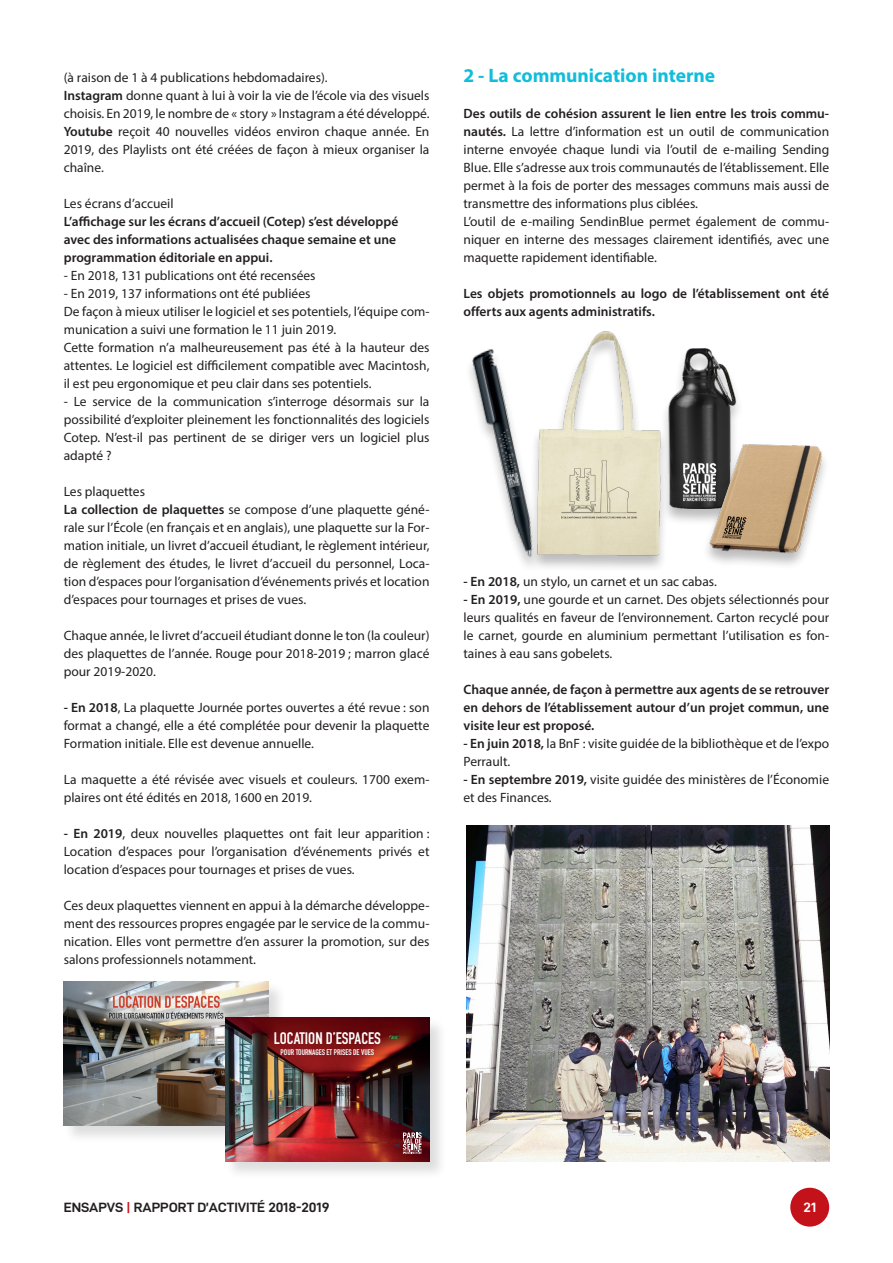
<style>
.page{position:relative;width:893px;height:1263px;background:#fff}
.page>*{position:absolute;margin:0;border:0;box-sizing:border-box;transform-origin:0 0}
.Sous-titres_bleus{font:700 19.5px "Myriad Pro";color:#11bddb}
.t1{font:700 16.5px "DIN Condensed";color:#fff}
.Texte_courant{font:13.5px/18px "Myriad Pro";color:#231f20;text-align:justify}
.Texte_courant-2{font:600 13.5px/18px "Myriad Pro";color:#231f20}
.sous_titres_semi-bold_noir{font:600 13.5px/18px "Myriad Pro";color:#231f20}
.t2{font:13.5px "D DIN Exp Bold";color:#231f20}
.Texte_courant_bold_ok{font:13.5px "Myriad Pro";color:#231f20}
.t3{font:13.5px "D DIN Exp Bold";color:#fff}
.t4{font:700 8.1px "DIN Condensed";color:#fff}
.s1{font-weight:600}
.s2{color:#c4121a}
</style>
<div class="page">
<div style="left:63px;top:981px;width:223px;height:162px;background:#231f20;opacity:.15"></div>
<img style="left:64px;top:982px;width:204px;height:144px">
<div style="left:225px;top:1017px;width:222px;height:162px;background:#231f20;opacity:.15"></div>
<img style="left:225px;top:1018px;width:204px;height:144px">
<svg style="left:403px;top:1132px;width:19px;height:22px"></svg>
<div style="left:465px;top:331px;width:365px;height:242px;background:#231f20;opacity:.3"></div>
<img style="left:527px;top:331px;width:142px;height:229px">
<img style="left:470px;top:345px;width:73px;height:217px">
<img style="left:663px;top:349px;width:74px;height:159px">
<img style="left:702px;top:431px;width:127px;height:130px">
<div style="left:790px;top:1188px;width:39px;height:38px;background:#c4121a;border-radius:50%"></div>
<img style="left:466px;top:826px;width:363px;height:336px">
<p class="Texte_courant" style="left:64px;top:68px;width:265px">(à raison de 1 à 4 publications hebdomadaires).</p>
<p class="Texte_courant" style="left:64px;top:86px;width:367px"><span class="s1">Instagram</span> donne quant à lui à voir la vie de l’école via des visuels choisis. En 2019, le nombre de « story » Instagram a été développé.</p>
<p class="Texte_courant" style="left:64px;top:122px;width:367px"><span class="s1">Youtube</span> reçoit 40 nouvelles vidéos environ chaque année. En 2019, des Playlists ont été créées de façon à mieux organiser la chaîne.</p>
<p class="Texte_courant_bold_ok" style="left:64px;top:195px;width:111px">Les écrans d’accueil</p>
<p class="sous_titres_semi-bold_noir" style="left:64px;top:212px;width:336px">L’affichage sur les écrans d’accueil (Cotep) s’est développé avec des informations actualisées chaque semaine et une programmation éditoriale en appui.</p>
<p class="Texte_courant" style="left:64px;top:266px;width:253px">- En 2018, 131 publications ont été recensées</p>
<p class="Texte_courant" style="left:64px;top:284px;width:248px">- En 2019, 137 informations ont été publiées</p>
<p class="Texte_courant" style="left:64px;top:302px;width:367px">De façon à mieux utiliser le logiciel et ses potentiels, l’équipe com&shy;munication a suivi une formation le 11 juin 2019.</p>
<p class="Texte_courant" style="left:64px;top:338px;width:367px">Cette formation n’a malheureusement pas été à la hauteur des attentes. Le logiciel est difficilement compatible avec Macintosh, il est peu ergonomique et peu clair dans ses potentiels.</p>
<p class="Texte_courant" style="left:64px;top:392px;width:367px">- Le service de la communication s’interroge désormais sur la possibilité d’exploiter pleinement les fonctionnalités des logiciels Cotep. N’est-il pas pertinent de se diriger vers un logiciel plus adapté ?</p>
<p class="Texte_courant_bold_ok" style="left:64px;top:483px;width:83px">Les plaquettes</p>
<p class="Texte_courant" style="left:64px;top:500px;width:367px"><span class="s1">La collection de plaquettes</span> se compose d’une plaquette géné&shy;rale sur l’École (en français et en anglais), une plaquette sur la For&shy;mation initiale, un livret d’accueil étudiant, le règlement intérieur, de règlement des études, le livret d’accueil du personnel, Loca&shy;tion d’espaces pour l’organisation d’événements privés et location d’espaces pour tournages et prises de vues.</p>
<p class="Texte_courant" style="left:64px;top:626px;width:367px">Chaque année, le livret d’accueil étudiant donne le ton (la couleur) des plaquettes de l’année. Rouge pour 2018-2019 ; marron glacé pour 2019-2020.</p>
<p class="Texte_courant" style="left:64px;top:698px;width:367px"><span class="s1">- En 2018</span>, La plaquette Journée portes ouvertes a été revue : son format a changé, elle a été complétée pour devenir la plaquette Formation initiale. Elle est devenue annuelle.</p>
<p class="Texte_courant" style="left:64px;top:770px;width:367px">La maquette a été révisée avec visuels et couleurs. 1700 exem&shy;plaires ont été édités en 2018, 1600 en 2019.</p>
<p class="Texte_courant" style="left:64px;top:824px;width:367px"><span class="s1">- En 2019</span>, deux nouvelles plaquettes ont fait leur apparition :<br>Location d’espaces pour l’organisation d’événements privés et location d’espaces pour tournages et prises de vues.</p>
<p class="Texte_courant" style="left:64px;top:896px;width:367px">Ces deux plaquettes viennent en appui à la démarche développe&shy;ment des ressources propres engagée par le service de la commu&shy;nication. Elles vont permettre d’en assurer la promotion, sur des salons professionnels notamment.</p>
<p class="t1" style="left:274px;top:1027px;width:108px">LOCATION D’ESPACES</p>
<p class="t4" style="left:281px;top:1047px;width:95px">POUR TOURNAGES ET PRISES DE VUES</p>
<p class="Sous-titres_bleus" style="left:463px;top:62px;width:253px">2 - La communication interne</p>
<p class="Texte_courant" style="left:463px;top:104px;width:367px"><span class="s1">Des outils de cohésion assurent le lien entre les trois commu&shy;nautés.</span> La lettre d’information est un outil de communication interne envoyée chaque lundi via l’outil de e-mailing Sending Blue. Elle s’adresse aux trois communautés de l’établissement. Elle permet à la fois de porter des messages communs mais aussi de transmettre des informations plus ciblées.</p>
<p class="Texte_courant" style="left:463px;top:212px;width:367px">L’outil de e-mailing SendinBlue permet également de commu&shy;niquer en interne des messages clairement identifiés, avec une maquette rapidement identifiable.</p>
<p class="Texte_courant-2" style="left:463px;top:284px;width:367px">Les objets promotionnels au logo de l’établissement ont été offerts aux agents administratifs.</p>
<p class="Texte_courant" style="left:463px;top:572px;width:255px"><span class="s1">- En 2018,</span> un stylo, un carnet et un sac cabas.</p>
<p class="Texte_courant" style="left:463px;top:590px;width:367px"><span class="s1">- En 2019,</span> une gourde et un carnet. Des objets sélectionnés pour leurs qualités en faveur de l’environnement. Carton recyclé pour le carnet, gourde en aluminium permettant l’utilisation es fon&shy;taines à eau sans gobelets.</p>
<p class="Texte_courant-2" style="left:463px;top:680px;width:367px;text-align:justify">Chaque année, de façon à permettre aux agents de se retrouver en dehors de l’établissement autour d’un projet commun, une visite leur est proposé.</p>
<p class="Texte_courant" style="left:463px;top:734px;width:367px"><span class="s1">- En juin 2018,</span> la BnF : visite guidée de la bibliothèque et de l’expo<br>Perrault.</p>
<p class="Texte_courant" style="left:463px;top:770px;width:367px"><span class="s1">- En septembre 2019,</span> visite guidée des ministères de l’Économie et des Finances.</p>
<p class="t2" style="left:64px;top:1199px;width:267px">ENSAPVS <span class="s2">|</span> RAPPORT D’ACTIVITÉ 2018-2019</p>
<p class="t3" style="left:803px;top:1200px;width:14px">21</p>
</div>
